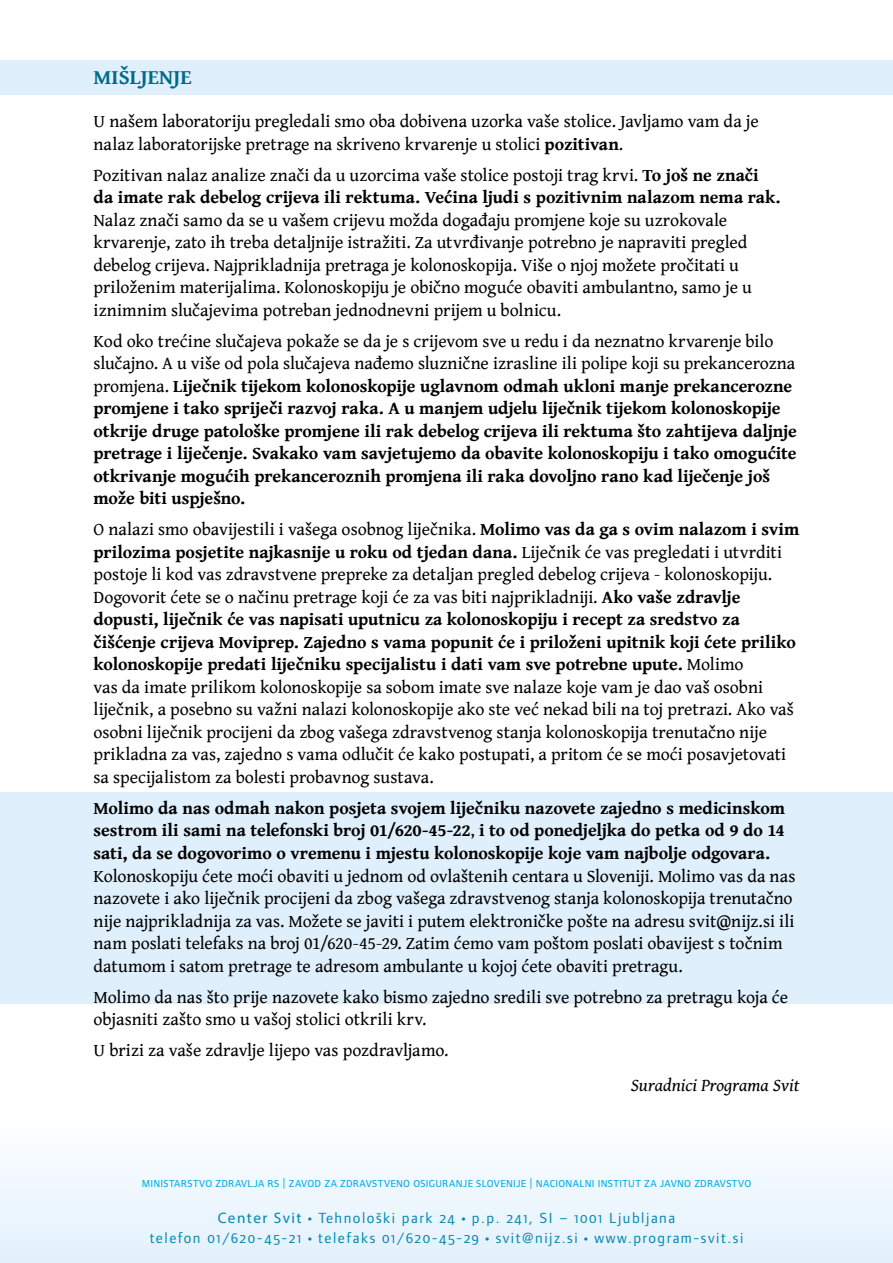
<style>
.page{position:relative;width:893px;height:1263px;background:#fff}
.page>*{position:absolute;margin:0;border:0;box-sizing:border-box;transform-origin:0 0}
.t1{font:700 21px "Gentium Book Basic";color:#006a8b}
.t2{font:18px/22.5px "Gentium Book Basic";letter-spacing:-.005em;color:#000}
.t3{font:700 18px/22.5px "Gentium Book Basic";letter-spacing:-.005em;color:#000}
.t4{font:italic 18px "Gentium Book Basic";color:#000}
.t5{font:15.15px/19.5px "Form B Usans book+sc+osf";letter-spacing:.1em;color:#0085b0;text-align:center}
.t6{font:13.5px "Form B Usans book+sc+osf";letter-spacing:.02em;color:#00abe4;scale:.94 1}
.s1{font-weight:700}
.s2{font-weight:400}
.s3{font-family:"Myriad Pro"}
</style>
<div class="page">
<div style="left:0;top:60px;width:893px;height:34px;background:#dfeffb"></div>
<div style="left:0;top:792px;width:893px;height:211px;background:#dfeffb"></div>
<div style="left:0;top:1108px;width:893px;height:155px;background:linear-gradient(to right,#f1f8fe,#f1f8fe)"></div>
<p class="t1" style="left:94px;top:61px;width:100px">MIŠLJENJE</p>
<p class="t2" style="left:94px;top:110px;width:667px">U našem laboratoriju pregledali smo oba dobivena uzorka vaše stolice. Javljamo vam da je nalaz laboratorijske pretrage na skriveno krvarenje u stolici <span class="s1">pozitivan</span>.</p>
<p class="t3" style="left:94px;top:163px;width:688px"><span class="s2">Pozitivan nalaz analize znači da u uzorcima vaše stolice postoji trag krvi.</span> To još ne znači da imate rak debelog crijeva ili rektuma. Većina ljudi s pozitivnim nalazom nema rak.</p>
<p class="t2" style="left:94px;top:208px;width:660px">Nalaz znači samo da se u vašem crijevu možda događaju promjene koje su uzrokovale krvarenje, zato ih treba detaljnije istražiti. Za utvrđivanje potrebno je napraviti pregled debelog crijeva. Najprikladnija pretraga je kolonoskopija. Više o njoj možete pročitati u priloženim materijalima. Kolonoskopiju je obično moguće obaviti ambulantno, samo je u iznimnim slučajevima potreban jednodnevni prijem u bolnicu.</p>
<p class="t3" style="left:94px;top:329px;width:705px"><span class="s2">Kod oko trećine slučajeva pokaže se da je s crijevom sve u redu i da neznatno krvarenje bilo slučajno. A u više od pola slučajeva nađemo sluznične izrasline ili polipe koji su prekancerozna promjena.</span> Liječnik tijekom kolonoskopije uglavnom odmah ukloni manje prekancerozne promjene i tako spriječi razvoj raka. A u manjem udjelu liječnik tijekom kolonoskopije otkrije druge patološke promjene ili rak debelog crijeva ili rektuma što zahtijeva daljnje pretrage i liječenje. Svakako vam savjetujemo da obavite kolonoskopiju i tako omogućite otkrivanje mogućih prekanceroznih promjena ili raka dovoljno rano kad liječenje još može biti uspješno.</p>
<p class="t2" style="left:94px;top:518px;width:707px">O nalazi smo obavijestili i vašega osobnog liječnika. <span class="s1">Molimo vas da ga s ovim nalazom i svim prilozima posjetite najkasnije u roku od tjedan dana.</span> Liječnik će vas pregledati i utvrditi postoje li kod vas zdravstvene prepreke za detaljan pregled debelog crijeva - kolonoskopiju.<br>Dogovorit ćete se o načinu pretrage koji će za vas biti najprikladniji. <span class="s1">Ako vaše zdravlje dopusti, liječnik će vas napisati uputnicu za kolonoskopiju i recept za sredstvo za čišćenje crijeva Moviprep. Zajedno s vama popunit će i priloženi upitnik koji ćete priliko kolonoskopije predati liječniku specijalistu i dati vam sve potrebne upute.</span> Molimo<br>vas da imate prilikom kolonoskopije sa sobom imate sve nalaze koje vam je dao vaš osobni liječnik, a posebno su važni nalazi kolonoskopije ako ste već nekad bili na toj pretrazi. Ako vaš osobni liječnik procijeni da zbog vašega zdravstvenog stanja kolonoskopija trenutačno nije prikladna za vas, zajedno s vama odlučit će kako postupati, a pritom će se moći posavjetovati sa specijalistom za bolesti probavnog sustava.</p>
<p class="t3" style="left:94px;top:796px;width:693px;text-align:justify">Molimo da nas odmah nakon posjeta svojem liječniku nazovete zajedno s medicinskom sestrom ili sami na telefonski broj 01/620-45-22<span class="s2">,</span> i to od ponedjeljka do petka od 9 do 14 sati, da se dogovorimo o vremenu i mjestu kolonoskopije koje vam najbolje odgovara.</p>
<p class="t2" style="left:94px;top:864px;width:703px">Kolonoskopiju ćete moći obaviti u jednom od ovlaštenih centara u Sloveniji. Molimo vas da nas nazovete i ako liječnik procijeni da zbog vašega zdravstvenog stanja kolonoskopija trenutačno nije najprikladnija za vas. Možete se javiti i putem elektroničke pošte na adresu svit@nijz.si ili nam poslati telefaks na broj 01/620-45-29. Zatim ćemo vam poštom poslati obavijest s točnim datumom i satom pretrage te adresom ambulante u kojoj ćete obaviti pretragu.</p>
<p class="t2" style="left:94px;top:985px;width:696px">Molimo da nas što prije nazovete kako bismo zajedno sredili sve potrebno za pretragu koja će objasniti zašto smo u vašoj stolici otkrili krv.</p>
<p class="t2" style="left:94px;top:1038px;width:356px">U brizi za vaše zdravlje lijepo vas pozdravljamo.</p>
<p class="t4" style="left:631px;top:1072px;width:170px">Suradnici Programa Svit</p>
<p class="t6" style="left:142px;top:1175px;width:650px">ministarstvo zdravlja rs | zavod za zdravstveno osiguranje slovenije | nacionalni institut za javno zdravstvo</p>
<p class="t5" style="left:150px;top:1208px;width:595px"><span class="s3">Center Svit •</span> Tehnološki park 24 <span class="s3">•</span> p.p. 241, SI – 1001 Ljubljana<br>telefon 01/620-45-21 <span class="s3">•</span> telefaks 01/620-45-29 <span class="s3">•</span> svit@nijz.si <span class="s3">•</span> www.program-svit.si</p>
</div>
